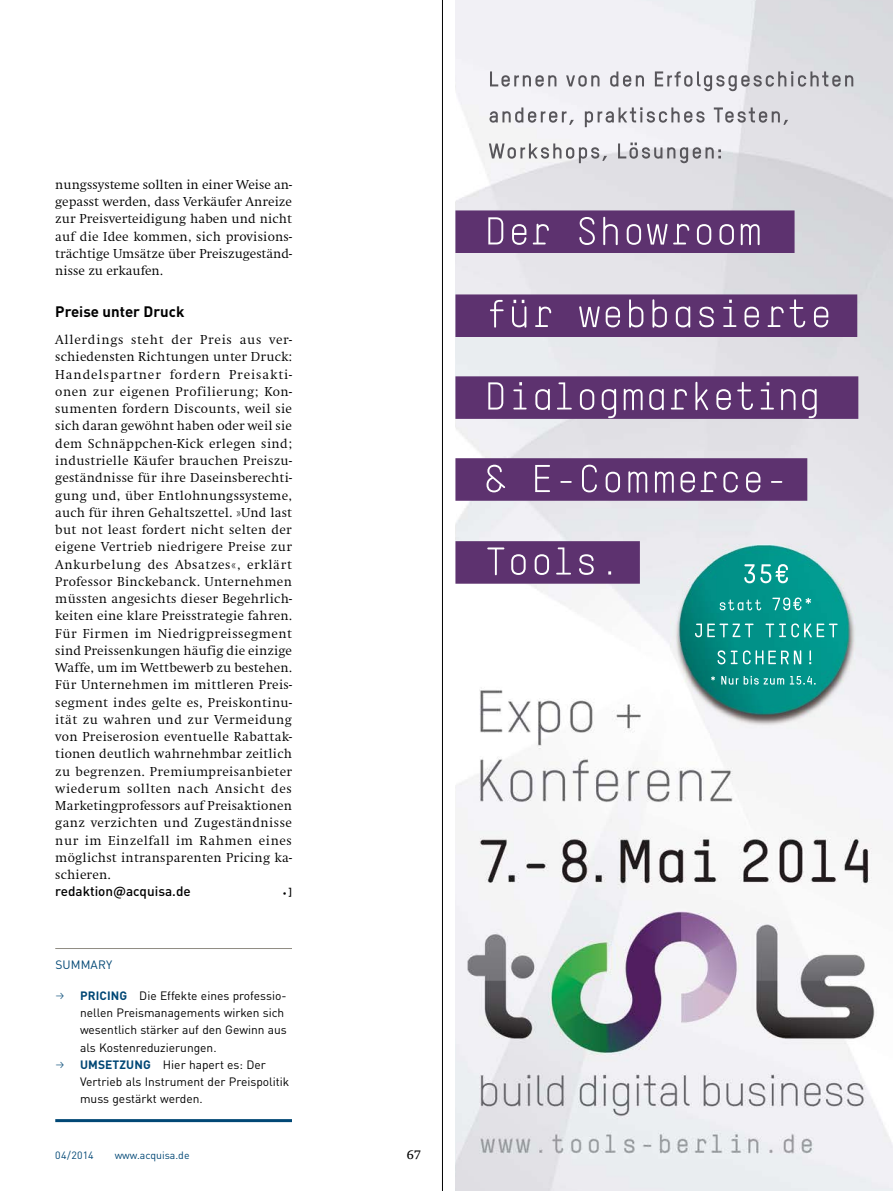
<style>
.page{position:relative;width:893px;height:1191px;background:#fff}
.page>*{position:absolute;margin:0;border:0;box-sizing:border-box;transform-origin:0 0}
.t1{font:700 15px "DINOT";color:#000}
.t2{font:300 13.5px/17.2px "Swift EF";color:#000;text-align:justify}
.t3{font:500 13.5px "DINOT";color:#000}
.t4{font:13.5px "Swift EF";color:#000}
.t5{font:12px/17.2px "DINOT";color:#000}
.t6{font:12px "DINOT";letter-spacing:.01em;color:#004775}
.t7{font:10.5px "DINOT";color:#004775}
.t8{font:500 7.5px "DINOT";color:#000}
.s1{font-size:10.5px}
.s2{font-weight:700;color:#004775}
</style>
<div class="page">
<hr style="left:55px;top:1119px;width:237px;height:3px;background:#004775">
<hr style="left:55px;top:948px;width:237px;height:1px;background:#8f8b82">
<img style="left:455px;top:0;width:438px;height:1191px">
<svg style="left:455px;top:210px;width:403px;height:373px;background:#a18cad"></svg>
<img style="left:671px;top:532px;width:190px;height:197px">
<svg style="left:486px;top:217px;width:352px;height:447px;background:#a2a1b7"></svg>
<svg style="left:489px;top:71px;width:364px;height:92px"></svg>
<svg style="left:711px;top:676px;width:105px;height:8px"></svg>
<hr style="left:442px;top:0;width:1px;height:1191px;background:#000">
<p class="t2" style="left:55px;top:176px;width:238px">nungssysteme sollten in einer Weise an&shy;gepasst werden, dass Verkäufer Anreize zur Preisverteidigung haben und nicht auf die Idee kommen, sich provisions&shy;trächtige Umsätze über Preiszugeständ&shy;nisse zu erkaufen.</p>
<p class="t1" style="left:55px;top:302px;width:131px">Preise unter Druck</p>
<p class="t2" style="left:55px;top:331px;width:238px">Allerdings steht der Preis aus ver&shy;schiedensten Richtungen unter Druck:<br>Handelspartner fordern Preisakti&shy;onen zur eigenen Profilierung; Kon&shy;sumenten fordern Discounts, weil sie sich daran gewöhnt haben oder weil sie dem Schnäppchen-Kick erlegen sind; industrielle Käufer brauchen Preiszu&shy;geständnisse für ihre Daseinsberechti&shy;gung und, über Entlohnungssysteme, auch für ihren Gehaltszettel. »Und last but not least fordert nicht selten der eigene Vertrieb niedrigere Preise zur Ankurbelung des Absatzes«, erklärt Professor Binckebanck. Unternehmen müssten angesichts dieser Begehrlich&shy;keiten eine klare Preisstrategie fahren.<br>Für Firmen im Niedrigpreissegment sind Preissenkungen häufig die einzige Waffe, um im Wettbewerb zu bestehen.<br>Für Unternehmen im mittleren Preis&shy;segment indes gelte es, Preiskontinu&shy;ität zu wahren und zur Vermeidung von Preiserosion eventuelle Rabattak&shy;tionen deutlich wahrnehmbar zeitlich zu begrenzen. Premiumpreisanbieter wiederum sollten nach Ansicht des Marketingprofessors auf Preisaktionen ganz verzichten und Zugeständnisse nur im Einzelfall im Rahmen eines möglichst intransparenten Pricing ka&shy;schieren.</p>
<p class="t3" style="left:55px;top:883px;width:137px">redaktion@acquisa.de</p>
<p class="t8" style="left:283px;top:889px;width:11px">•<span class="s1">]</span></p>
<p class="t6" style="left:55px;top:957px;width:58px">SUMMARY</p>
<p class="t5" style="left:80px;top:986px;width:211px"><span class="s2">PRICING</span> Die Effekte eines professio&shy;nellen Preismanagements wirken sich wesentlich stärker auf den Gewinn aus als Kostenreduzierungen.<br><span class="s2">UMSETZUNG</span> Hier hapert es: Der Vertrieb als Instrument der Preispolitik muss gestärkt werden.</p>
<p class="t7" style="left:55px;top:1148px;width:40px">04/2014</p>
<p class="t7" style="left:115px;top:1148px;width:76px">www.acquisa.de</p>
<p class="t4" style="left:407px;top:1147px;width:16px">67</p>
</div>
